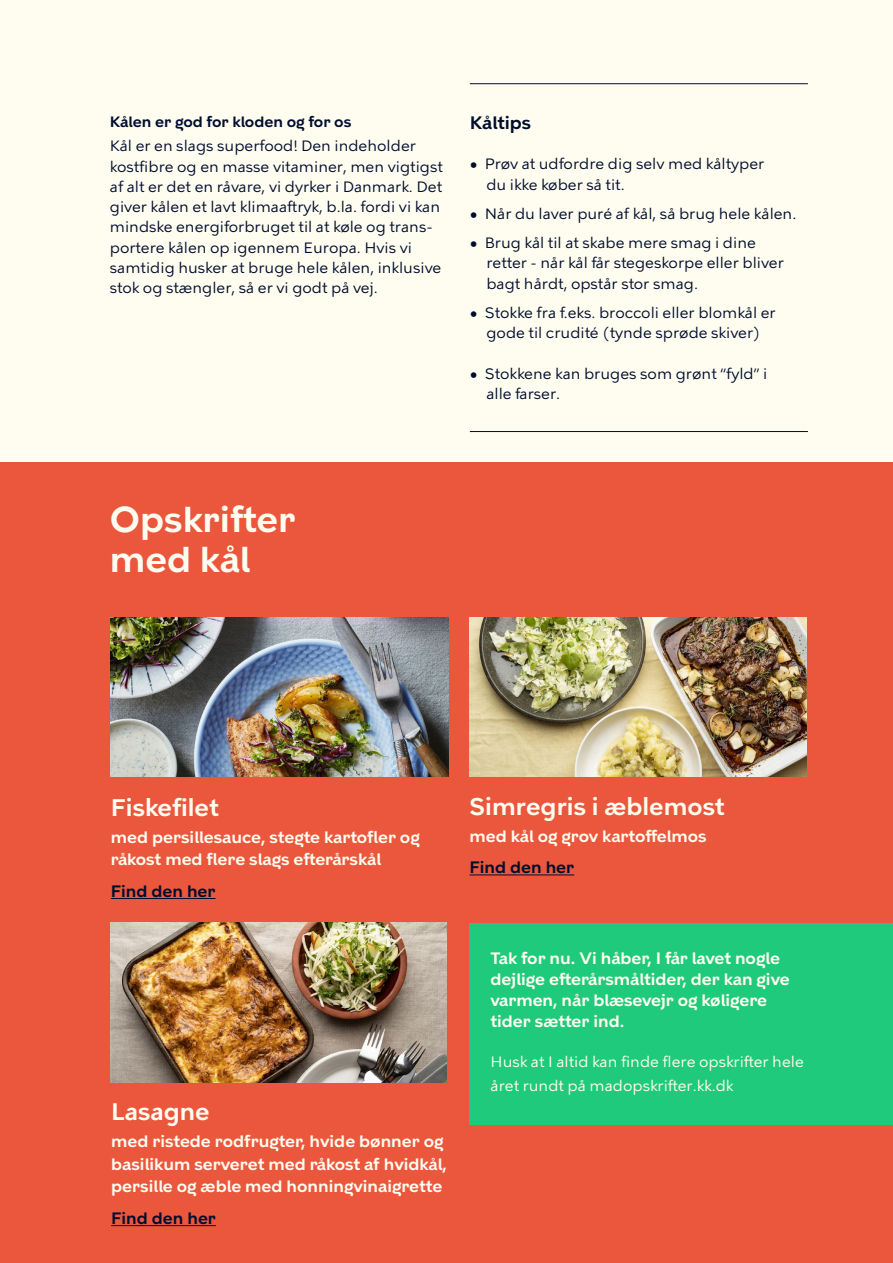
<style>
.page{position:relative;width:893px;height:1263px;background:#fff}
.page>*{position:absolute;margin:0;border:0;box-sizing:border-box;transform-origin:0 0}
.t1{font:600 36px/40.5px "KBH";color:#fffdf0}
.t2{font:600 24px "KBH";color:#fffdf0}
.t3{font:600 18px "KBH";color:#000e2e}
.t4{font:600 16.5px/22.5px "KBH";color:#fffdf0}
.t5{font:600 16.5px "KBH";color:#000e2e}
.t6{font:15px/20.2px "KBH Tekst";color:#000e2e}
.t7{font:15px/24px "KBH Tekst";color:#fffdf0}
.s1{font-family:"KBH";font-weight:600}
.s2{color:#000e2e}
</style>
<div class="page">
<div style="left:0;top:0;width:893px;height:1242px;background:#fffdf0"></div>
<hr style="left:470px;top:83px;width:338px;height:1px;background:#000e2e">
<hr style="left:470px;top:431px;width:338px;height:1px;background:#000e2e">
<div style="left:0;top:462px;width:893px;height:801px;background:#eb573d"></div>
<hr style="left:111px;top:898px;width:105px;height:1px;background:#000e2e">
<hr style="left:111px;top:1225px;width:105px;height:1px;background:#000e2e">
<hr style="left:469px;top:874px;width:105px;height:1px;background:#000e2e">
<img style="left:111px;top:617px;width:338px;height:159px">
<img style="left:111px;top:923px;width:335px;height:159px">
<img style="left:469px;top:617px;width:338px;height:159px">
<div style="left:469px;top:923px;width:424px;height:202px;background:#20ca7c"></div>
<p class="t6" style="left:110px;top:109px;width:308px;line-height:24.8px"><span class="s1">Kålen er god for kloden og for os<br></span>Kål er en slags superfood! Den indeholder</p>
<p class="t6" style="left:110px;top:156px;width:335px">kostfibre og en masse vitaminer, men vigtigst af alt er det en råvare, vi dyrker i Danmark. Det giver kålen et lavt klimaaftryk, b.la. fordi vi kan mindske energiforbruget til at køle og trans&shy;portere kålen op igennem Europa. Hvis vi samtidig husker at bruge hele kålen, inklusive stok og stængler, så er vi godt på vej.</p>
<p class="t3" style="left:470px;top:111px;width:63px">Kåltips</p>
<p class="t6" style="left:485px;top:154px;width:281px">Prøv at udfordre dig selv med kåltyper du ikke køber så tit.</p>
<p class="t6" style="left:485px;top:199px;width:313px;line-height:29.2px">Når du laver puré af kål, så brug hele kålen.<br>Brug kål til at skabe mere smag i dine</p>
<p class="t6" style="left:486px;top:253px;width:299px">retter - når kål får stegeskorpe eller bliver bagt hårdt, opstår stor smag.</p>
<p class="t6" style="left:485px;top:302px;width:292px">Stokke fra f.eks. broccoli eller blomkål er gode til crudité (tynde sprøde skiver)</p>
<p class="t6" style="left:485px;top:363px;width:284px">Stokkene kan bruges som grønt “fyld” i alle farser.</p>
<p class="t6" style="left:470px;top:154px;width:9px">•</p>
<p class="t6" style="left:470px;top:199px;width:9px;line-height:29.2px">• •</p>
<p class="t6" style="left:470px;top:302px;width:9px">•</p>
<p class="t6" style="left:470px;top:363px;width:9px">•</p>
<p class="t1" style="left:110px;top:499px;width:185px">Opskrifter med kål</p>
<p class="t2" style="left:111px;top:793px;width:109px">Fiskefilet</p>
<p class="t4" style="left:111px;top:826px;width:310px">med persillesauce, stegte kartofler og råkost med flere slags efterårskål</p>
<p class="t5" style="left:111px;top:881px;width:105px">Find den her</p>
<p class="t2" style="left:111px;top:1097px;width:100px">Lasagne</p>
<p class="t4" style="left:111px;top:1130px;width:337px">med ristede rodfrugter, hvide bønner og basilikum serveret med råkost af hvidkål, persille og æble med honningvinaigrette</p>
<p class="t5" style="left:111px;top:1208px;width:105px">Find den her</p>
<p class="t2" style="left:469px;top:792px;width:256px">Simregris i æblemost</p>
<p class="t4" style="left:469px;top:820px;width:239px;line-height:31.5px">med kål og grov kartoffelmos<br><span class="s2">Find den her</span></p>
<p class="t4" style="left:491px;top:947px;width:301px;line-height:21px">Tak for nu. Vi håber, I får lavet nogle dejlige efterårsmåltider, der kan give varmen, når blæsevejr og køligere tider sætter ind.</p>
<p class="t7" style="left:491px;top:1049px;width:315px">Husk at I altid kan finde flere opskrifter hele året rundt på madopskrifter.kk.dk</p>
</div>
